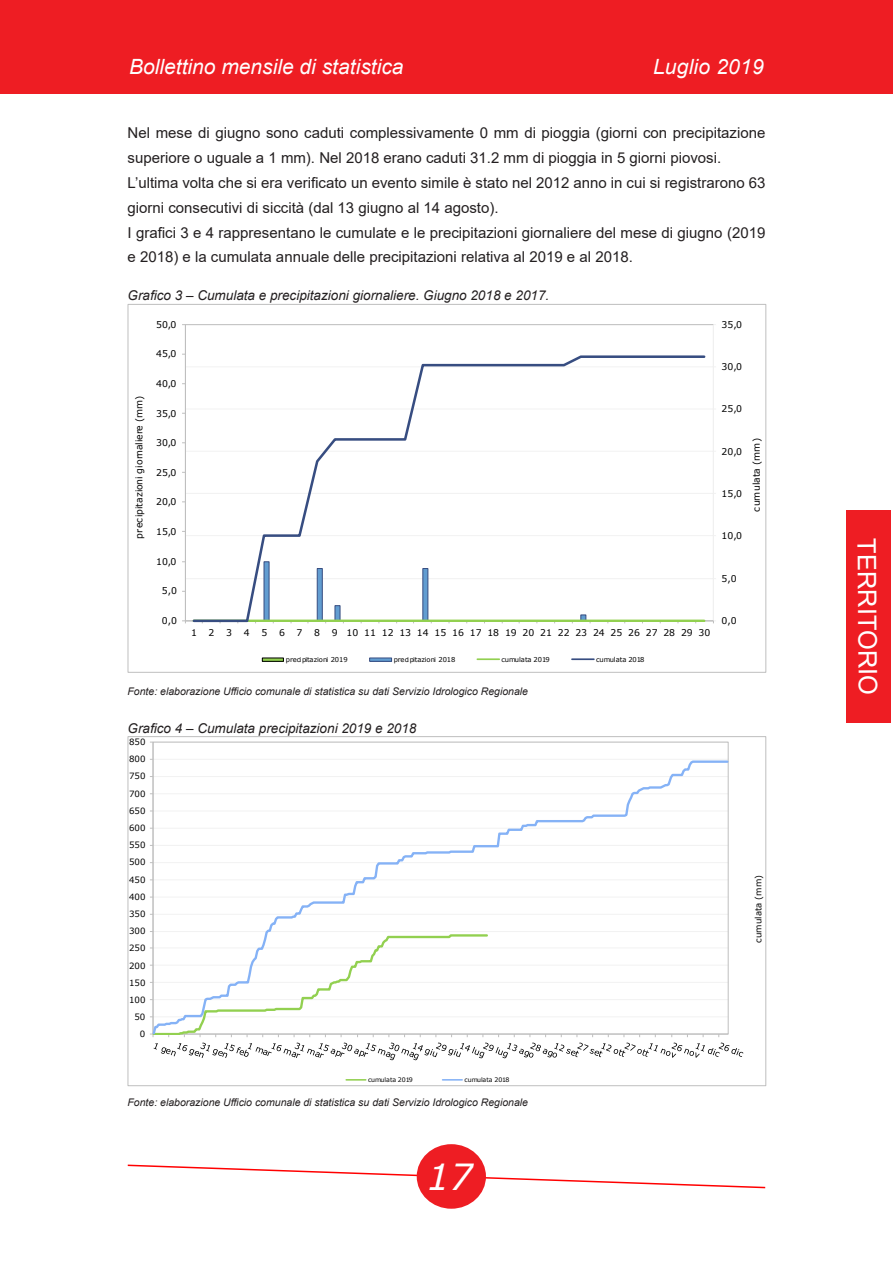
<style>
.page{position:relative;width:893px;height:1263px;background:#fff}
.page>*{position:absolute;margin:0;border:0;box-sizing:border-box;transform-origin:0 0}
.t1{font:italic 36px "Verdana";color:#fff}
.t2{font:25.5px "Arial";color:#fff}
.t3{font:italic 21px "Arial";color:#fff}
.testo{font:15px/24.8px "Arial";color:#231f20}
.didascalie{font:italic 13.5px "Arial";color:#231f20}
.fonti{font:italic 10.5px "Arial";color:#231f20}
.t4{font:9.3px "Verdana";color:#000}
.t5{font:8.55px "Verdana";color:#000}
.t6{font:6.75px "Verdana";letter-spacing:-.015em;color:#000}
.t7{font:6.3px "Verdana";letter-spacing:-.015em;color:#000}
</style>
<div class="page">
<div style="left:0;top:0;width:893px;height:94px;background:#ee1d23"></div>
<svg style="left:127px;top:1164px;width:639px;height:25px"></svg>
<div style="left:846px;top:510px;width:45px;height:213px;background:#ee1d23"></div>
<div style="left:417px;top:1144px;width:69px;height:65px;background:#ee1d23;border-radius:50%"></div>
<hr style="left:185px;top:578px;width:528px;height:1px;background:#f2f2f2">
<hr style="left:185px;top:535px;width:528px;height:1px;background:#f2f2f2">
<hr style="left:185px;top:493px;width:528px;height:1px;background:#f2f2f2">
<hr style="left:185px;top:451px;width:528px;height:1px;background:#f2f2f2">
<hr style="left:185px;top:409px;width:528px;height:1px;background:#f2f2f2">
<hr style="left:185px;top:366px;width:528px;height:1px;background:#f2f2f2">
<hr style="left:713px;top:325px;width:1px;height:296px;background:#f2f2f2">
<hr style="left:185px;top:325px;width:1px;height:296px;background:#bfbfbf">
<hr style="left:185px;top:620px;width:528px;height:1px;background:#bfbfbf">
<svg style="left:191px;top:355px;width:516px;height:268px"></svg>
<hr style="left:262px;top:658px;width:21px;height:3px;background:#92d050">
<div style="left:262px;top:657px;width:22px;height:5px;border:1px solid #000"></div>
<hr style="left:370px;top:658px;width:22px;height:3px;background:#629dd1">
<div style="left:369px;top:657px;width:23px;height:5px;border:1px solid #374d81"></div>
<hr style="left:477px;top:658px;width:22px;height:2px;background:#92d050">
<hr style="left:572px;top:658px;width:22px;height:2px;background:#374d81">
<hr style="left:153px;top:742px;width:1px;height:292px;background:#bfbfbf">
<svg style="left:153px;top:759px;width:576px;height:172px"></svg>
<svg style="left:150px;top:931px;width:594px;height:130px"></svg>
<svg style="left:346px;top:1079px;width:20px;height:1px"></svg>
<svg style="left:443px;top:1079px;width:19px;height:1px"></svg>
<h3 class="t3" style="left:129px;top:53px;width:276px">Bollettino mensile di statistica</h3>
<h3 class="t3" style="left:653px;top:53px;width:112px">Luglio 2019</h3>
<p class="testo" style="left:128px;top:121px;width:639px">Nel mese di giugno sono caduti complessivamente 0 mm di pioggia (giorni con precipitazione superiore o uguale a 1 mm). Nel 2018 erano caduti 31.2 mm di pioggia in 5 giorni piovosi.</p>
<p class="testo" style="left:128px;top:170px;width:639px">L’ultima volta che si era verificato un evento simile è stato nel 2012 anno in cui si registrarono 63 giorni consecutivi di siccità (dal 13 giugno al 14 agosto).</p>
<p class="testo" style="left:128px;top:220px;width:639px">I grafici 3 e 4 rappresentano le cumulate e le precipitazioni giornaliere del mese di giugno (2019 e 2018) e la cumulata annuale delle precipitazioni relativa al 2019 e al 2018.</p>
<p class="didascalie" style="left:128px;top:287px;width:423px">Grafico 3 – Cumulata e precipitazioni giornaliere. Giugno 2018 e 2017.</p>
<p class="t4" style="left:156px;top:318px;width:22px">50,0</p>
<p class="t4" style="left:156px;top:347px;width:22px">45,0</p>
<p class="t4" style="left:133px;top:538px;width:144px;rotate:-90deg">precipitazioni giornaliere (mm)</p>
<p class="t4" style="left:156px;top:377px;width:22px">40,0</p>
<p class="t4" style="left:156px;top:407px;width:22px">35,0</p>
<p class="t4" style="left:156px;top:436px;width:22px">30,0</p>
<p class="t4" style="left:156px;top:466px;width:22px">25,0</p>
<p class="t4" style="left:156px;top:496px;width:22px">20,0</p>
<p class="t4" style="left:156px;top:525px;width:22px">15,0</p>
<p class="t4" style="left:156px;top:555px;width:22px">10,0</p>
<p class="t4" style="left:162px;top:585px;width:17px">5,0</p>
<p class="t4" style="left:162px;top:614px;width:17px">0,0</p>
<p class="t4" style="left:191px;top:626px;width:7px">1</p>
<p class="t4" style="left:209px;top:626px;width:7px">2</p>
<p class="t4" style="left:226px;top:626px;width:7px">3</p>
<p class="t4" style="left:244px;top:626px;width:7px">4</p>
<p class="t4" style="left:261px;top:626px;width:7px">5</p>
<p class="t4" style="left:279px;top:626px;width:7px">6</p>
<p class="t4" style="left:297px;top:626px;width:7px">7</p>
<p class="t4" style="left:314px;top:626px;width:7px">8</p>
<p class="t4" style="left:332px;top:626px;width:380px">9 10 11 12 13 14 15 16 17 18 19 20 21 22 23 24 25 26 27 28 29 30</p>
<p class="t6" style="left:286px;top:655px;width:63px">precipitazioni 2019</p>
<p class="t6" style="left:394px;top:655px;width:63px">precipitazioni 2018</p>
<p class="t6" style="left:501px;top:655px;width:50px">cumulata 2019</p>
<p class="t6" style="left:596px;top:655px;width:50px">cumulata 2018</p>
<p class="fonti" style="left:128px;top:684px;width:402px">Fonte: elaborazione Ufficio comunale di statistica su dati Servizio Idrologico Regionale</p>
<p class="didascalie" style="left:128px;top:719px;width:290px">Grafico 4 – Cumulata precipitazioni 2019 e 2018</p>
<p class="t5" style="left:129px;top:736px;width:18px">850</p>
<p class="t5" style="left:129px;top:753px;width:18px">800</p>
<p class="t5" style="left:129px;top:770px;width:18px">750</p>
<p class="t5" style="left:129px;top:788px;width:18px">700</p>
<p class="t5" style="left:129px;top:805px;width:18px">650</p>
<p class="t5" style="left:129px;top:822px;width:18px">600</p>
<p class="t5" style="left:129px;top:839px;width:18px">550</p>
<p class="t5" style="left:129px;top:856px;width:18px">500</p>
<p class="t5" style="left:129px;top:874px;width:18px">450</p>
<p class="t5" style="left:129px;top:891px;width:18px">400</p>
<p class="t5" style="left:129px;top:908px;width:18px">350</p>
<p class="t5" style="left:129px;top:925px;width:18px">300</p>
<p class="t5" style="left:129px;top:942px;width:18px">250</p>
<p class="t5" style="left:129px;top:960px;width:18px">200</p>
<p class="t5" style="left:129px;top:977px;width:18px">150</p>
<p class="t5" style="left:129px;top:994px;width:18px">100</p>
<p class="t5" style="left:134px;top:1011px;width:12px">50</p>
<p class="t5" style="left:140px;top:1028px;width:7px">0</p>
<p class="t4" style="left:722px;top:318px;width:22px">35,0</p>
<p class="t4" style="left:722px;top:360px;width:22px">30,0</p>
<p class="t4" style="left:722px;top:402px;width:22px">25,0</p>
<p class="t4" style="left:722px;top:445px;width:22px">20,0</p>
<p class="t4" style="left:722px;top:487px;width:22px">15,0</p>
<p class="t4" style="left:722px;top:530px;width:22px">10,0</p>
<p class="t4" style="left:750px;top:511px;width:75px;rotate:-90deg">cumulata (mm)</p>
<p class="t4" style="left:722px;top:572px;width:17px">5,0</p>
<p class="t4" style="left:722px;top:614px;width:17px">0,0</p>
<p class="t5" style="left:752px;top:943px;width:70px;rotate:-90deg">cumulata (mm)</p>
<p class="t7" style="left:368px;top:1075px;width:46px">cumulata 2019</p>
<p class="t7" style="left:465px;top:1075px;width:46px">cumulata 2018</p>
<p class="fonti" style="left:128px;top:1096px;width:402px">Fonte: elaborazione Ufficio comunale di statistica su dati Servizio Idrologico Regionale</p>
<h1 class="t1" style="left:427px;top:1152px;width:47px">17</h1>
<h2 class="t2" style="left:883px;top:538px;width:158px;rotate:89deg">TERRITORIO</h2>
</div>
